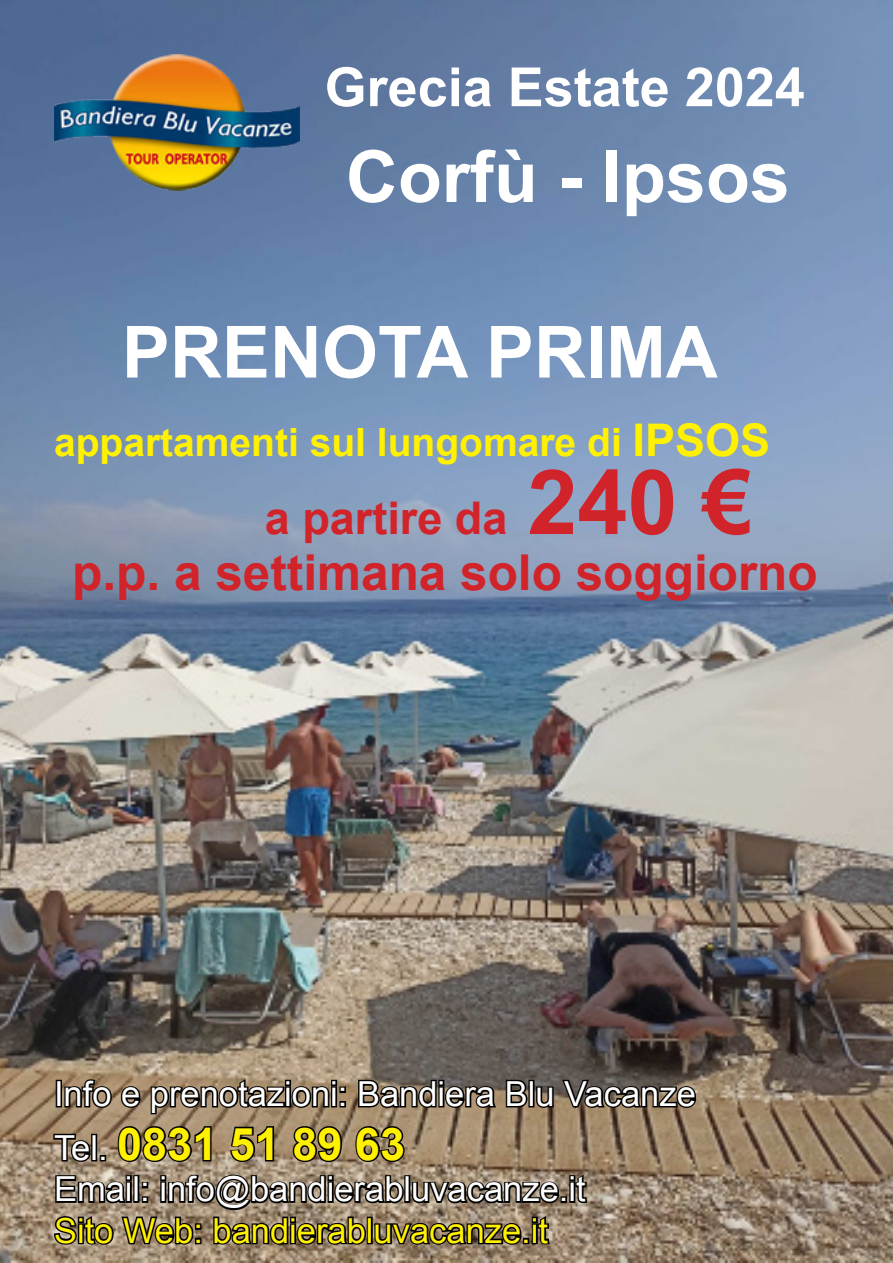
<style>
.page{position:relative;width:893px;height:1263px;background:#fff}
.page>*{position:absolute;margin:0;border:0;box-sizing:border-box;transform-origin:0 0}
.t1{font:700 72px "Arial";color:#fff}
.t2{font:700 54px "Arial";color:#fff}
.t3{font:700 49.5px "Arial";color:#d1232a}
.t4{font:700 45px "Arial";color:#d1232a}
.t5{font:700 45px "Arial";color:#fff101}
.t6{font:700 39px "Arial";color:#fff101}
.t7{font:34.5px "Arial";color:#fff}
.t8{font:34.5px "Arial";color:#fff101}
.s1{font-size:45px}
.s2{font-size:90px}
.s3{font-weight:400;font-size:34.5px;color:#fff}
</style>
<div class="page">
<img style="left:0;top:0;width:893px;height:1263px">
<img style="left:54px;top:54px;width:245px;height:137px">
<div style="left:56px;top:1080px;width:6px;height:27px;border:3px solid #000"></div>
<svg style="left:63px;top:1078px;width:80px;height:32px"></svg>
<svg style="left:149px;top:1076px;width:188px;height:40px"></svg>
<div style="left:331px;top:1086px;width:6px;height:21px;border:3px solid #000"></div>
<div style="left:339px;top:1086px;width:7px;height:7px;border:3px solid #000"></div>
<div style="left:339px;top:1101px;width:7px;height:6px;border:3px solid #000"></div>
<svg style="left:357px;top:1077px;width:341px;height:37px"></svg>
<svg style="left:52px;top:1132px;width:41px;height:32px"></svg>
<div style="left:91px;top:1134px;width:6px;height:27px;border:3px solid #000"></div>
<svg style="left:100px;top:1155px;width:6px;height:6px"></svg>
<svg style="left:116px;top:1124px;width:97px;height:40px"></svg>
<svg style="left:228px;top:1124px;width:48px;height:39px"></svg>
<svg style="left:291px;top:1124px;width:53px;height:40px"></svg>
<svg style="left:354px;top:1124px;width:52px;height:39px"></svg>
<div style="left:561px;top:1196px;width:6px;height:7px;border:3px solid #000"></div>
<div style="left:569px;top:1175px;width:6px;height:7px;border:3px solid #000"></div>
<div style="left:569px;top:1182px;width:6px;height:21px;border:3px solid #000"></div>
<svg style="left:574px;top:1172px;width:15px;height:33px"></svg>
<svg style="left:53px;top:1173px;width:508px;height:84px"></svg>
<p class="t2" style="left:325px;top:51px;width:482px">Grecia Estate 2024</p>
<p class="t1" style="left:346px;top:129px;width:446px">Corfù - Ipsos</p>
<p class="t1" style="left:122px;top:304px;width:598px">PRENOTA PRIMA</p>
<p class="t6" style="left:54px;top:416px;width:718px">appartamenti sul lungomare di <span class="s1">IPSOS</span></p>
<p class="t4" style="left:265px;top:488px;width:489px">a partire da <span class="s2">240 €</span></p>
<p class="t3" style="left:72px;top:540px;width:747px">p.p. a settimana solo soggiorno</p>
<p class="t7" style="left:54px;top:1071px;width:643px">Info e prenotazioni: Bandiera Blu Vacanze</p>
<p class="t5" style="left:54px;top:1114px;width:353px"><span class="s3">Tel.</span> 0831 51 89 63</p>
<p class="t7" style="left:54px;top:1167px;width:533px">Email: info@bandierabluvacanze.it</p>
<p class="t8" style="left:54px;top:1208px;width:496px">Sito Web: bandierabluvacanze.it</p>
</div>
